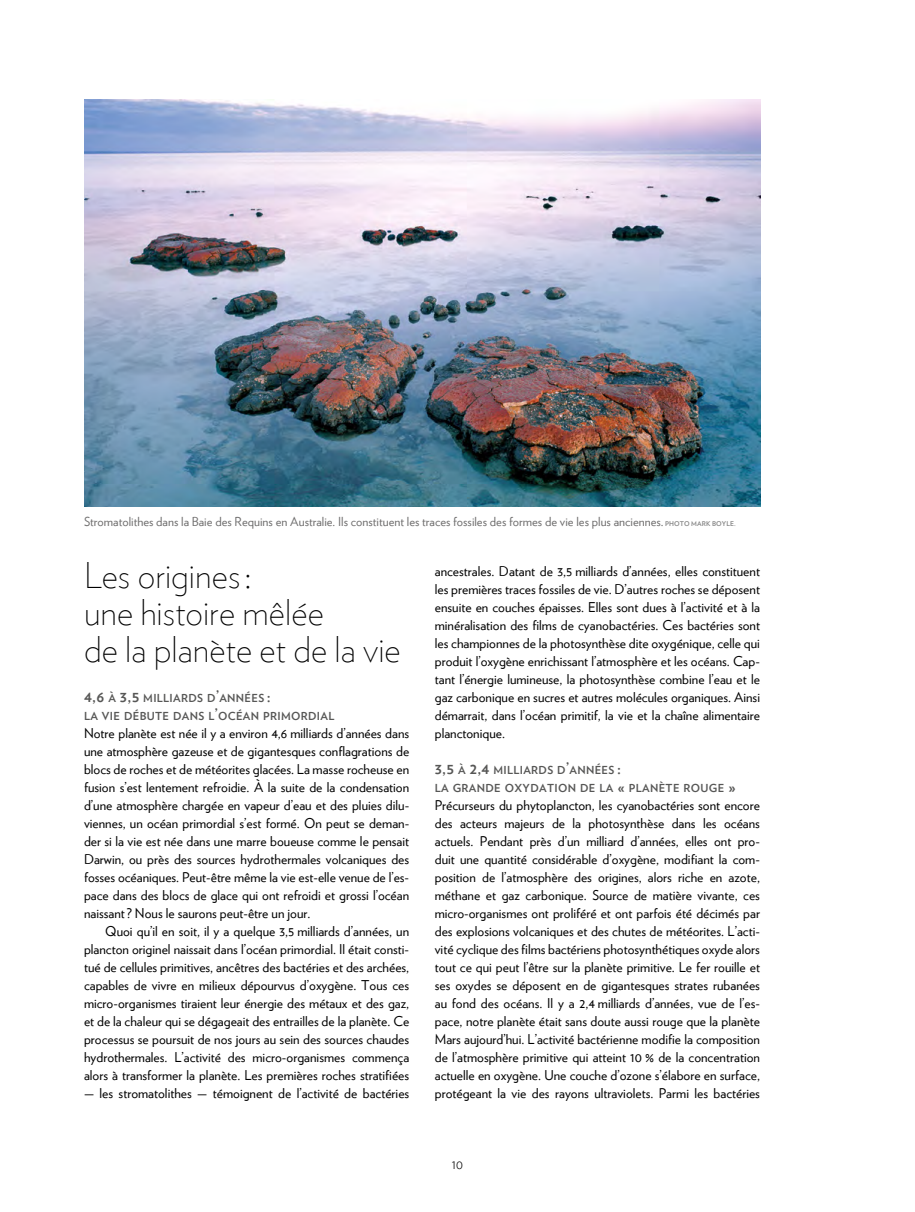
<style>
.page{position:relative;width:915px;height:1212px;background:#fff}
.page>*{position:absolute;margin:0;border:0;box-sizing:border-box;transform-origin:0 0}
.t1{font:200 35.4px/36.8px "Verlag";color:#000}
.t2{font:13.5px/18px "Verlag";color:#000;text-align:justify}
.t3{font:300 13.05px "Verlag";color:#000}
.t4{font:12.45px "Verlag";color:#706f6f}
.t5{font:700 10.95px/18px "Verlag";letter-spacing:.03em;color:#575756}
.s1{font-weight:700;font-size:6.6px;color:#878787}
.s2{font-size:15.75px}
</style>
<div class="page">
<img style="left:84px;top:100px;width:675px;height:406px">
<p class="t4" style="left:84px;top:512px;width:653px">Stromatolithes dans la Baie des Requins en Australie. Ils constituent les traces fossiles des formes de vie les plus anciennes. <span class="s1">PHOTO MARK BOYLE.</span></p>
<h1 class="t1" style="left:84px;top:555px;width:318px">Les origines :<br>une histoire mêlée<br>de la planète et de la vie</h1>
<p class="t5" style="left:84px;top:689px;width:252px"><span class="s2">4,6</span> À <span class="s2">3,5</span> MILLIARDS D<span class="s2">’</span>ANNÉES <span class="s2">:<br></span>LA VIE DÉBUTE DANS L<span class="s2">’</span>OCÉAN PRIMORDIAL</p>
<p class="t2" style="left:84px;top:724px;width:326px">Notre planète est née il y a environ 4,6 milliards d’années dans une atmosphère gazeuse et de gigantesques conflagrations de blocs de roches et de météorites glacées. La masse rocheuse en fusion s’est lentement refroidie. À la suite de la condensation d’une atmosphère chargée en vapeur d’eau et des pluies dilu&shy;viennes, un océan primordial s’est formé. On peut se deman&shy;der si la vie est née dans une marre boueuse comme le pensait Darwin, ou près des sources hydrothermales volcaniques des fosses océaniques. Peut-être même la vie est-elle venue de l’es&shy;pace dans des blocs de glace qui ont refroidi et grossi l’océan naissant ? Nous le saurons peut-être un jour.</p>
<p class="t2" style="left:84px;top:922px;width:326px;text-indent:21px">Quoi qu’il en soit, il y a quelque 3,5 milliards d’années, un plancton originel naissait dans l’océan primordial. Il était consti&shy;tué de cellules primitives, ancêtres des bactéries et des archées, capables de vivre en milieux dépourvus d’oxygène. Tous ces micro-organismes tiraient leur énergie des métaux et des gaz, et de la chaleur qui se dégageait des entrailles de la planète. Ce processus se poursuit de nos jours au sein des sources chaudes hydrothermales. L’activité des micro-organismes commença alors à transformer la planète. Les premières roches stratifiées</p>
<p class="t2" style="left:84px;top:1084px;width:326px">— les stromatolithes — témoignent de l’activité de bactéries</p>
<p class="t2" style="left:434px;top:562px;width:326px">ancestrales. Datant de 3,5 milliards d’années, elles constituent les premières traces fossiles de vie. D’autres roches se déposent ensuite en couches épaisses. Elles sont dues à l’activité et à la minéralisation des films de cyanobactéries. Ces bactéries sont les championnes de la photosynthèse dite oxygénique, celle qui produit l’oxygène enrichissant l’atmosphère et les océans. Cap&shy;tant l’énergie lumineuse, la photosynthèse combine l’eau et le gaz carbonique en sucres et autres molécules organiques. Ainsi démarrait, dans l’océan primitif, la vie et la chaîne alimentaire planctonique.</p>
<p class="t5" style="left:434px;top:761px;width:302px"><span class="s2">3,5</span> À <span class="s2">2,4</span> MILLIARDS D<span class="s2">’</span>ANNÉES <span class="s2">:<br></span>LA GRANDE OXYDATION DE LA <span class="s2">«</span> PLANÈTE ROUGE <span class="s2">»</span></p>
<p class="t2" style="left:434px;top:796px;width:326px">Précurseurs du phytoplancton, les cyanobactéries sont encore des acteurs majeurs de la photosynthèse dans les océans actuels. Pendant près d’un milliard d’années, elles ont pro&shy;duit une quantité considérable d’oxygène, modifiant la com&shy;position de l’atmosphère des origines, alors riche en azote, méthane et gaz carbonique. Source de matière vivante, ces micro-organismes ont proliféré et ont parfois été décimés par des explosions volcaniques et des chutes de météorites. L’acti&shy;vité cyclique des films bactériens photosynthétiques oxyde alors tout ce qui peut l’être sur la planète primitive. Le fer rouille et ses oxydes se déposent en de gigantesques strates rubanées au fond des océans. Il y a 2,4 milliards d’années, vue de l’es&shy;pace, notre planète était sans doute aussi rouge que la planète Mars aujourd’hui. L’activité bactérienne modifie la composition de l’atmosphère primitive qui atteint 10 % de la concentration actuelle en oxygène. Une couche d’ozone s’élabore en surface, protégeant la vie des rayons ultraviolets. Parmi les bactéries</p>
<p class="t3" style="left:452px;top:1155px;width:13px">10</p>
</div>
